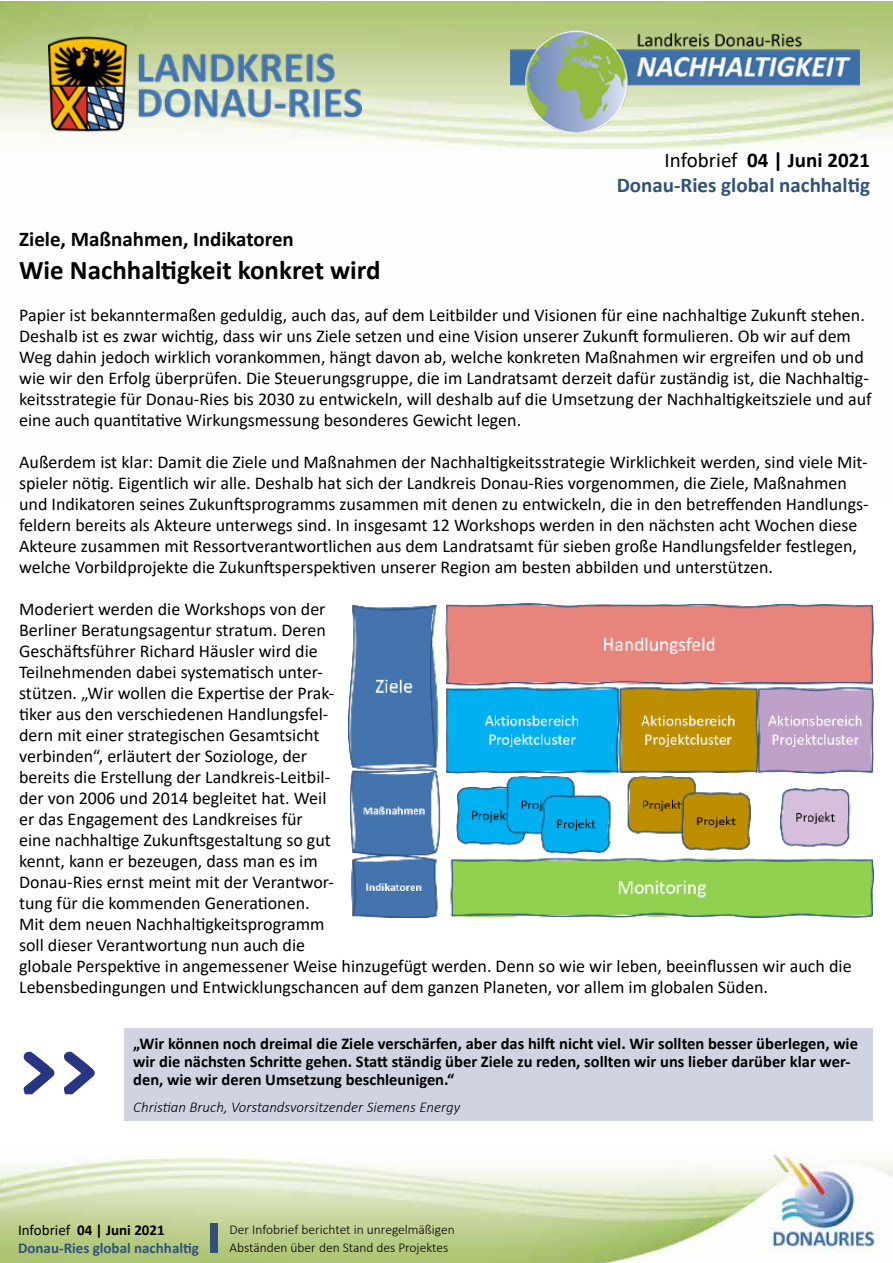
<style>
.page{position:relative;width:893px;height:1263px;background:#fff}
.page>*{position:absolute;margin:0;border:0;box-sizing:border-box;transform-origin:0 0}
.t1{font:900 108px "Ad Pro LT Std";color:#283583}
.t2{font:700 27px "Calibri";color:#000}
.t3{font:700 21px/25.2px "Calibri";color:#30527a;text-align:right}
.t4{font:700 21px "Calibri";color:#000}
.t5{font:18px/21px "Calibri";color:#000}
.t6{font:700 16.5px/18px "Calibri";color:#000}
.t7{font:italic 300 15px "Calibri";color:#000}
.t8{font:700 15px/18px "Calibri";color:#30527a}
.t9{font:300 13.5px/18px "Calibri";color:#000}
.s1{font-weight:400;color:#000}
.s2{color:#000}
</style>
<div class="page">
<img style="left:0;top:1px;width:893px;height:149px">
<img style="left:510px;top:31px;width:349px;height:102px">
<img style="left:49px;top:22px;width:313px;height:119px">
<img style="left:0;top:1150px;width:893px;height:113px">
<div style="left:210px;top:1224px;width:8px;height:29px;background:#30527a"></div>
<img style="left:349px;top:604px;width:524px;height:314px">
<div style="left:125px;top:1028px;width:748px;height:93px;background:#d0d4e2"></div>
<p class="t3" style="left:617px;top:147px;width:255px"><span class="s1">Infobrief</span> <span class="s2">04 | Juni 2021<br></span>Donau-Ries global nachhaltig</p>
<p class="t4" style="left:19px;top:224px;width:276px">Ziele, Maßnahmen, Indikatoren</p>
<h2 class="t2" style="left:19px;top:250px;width:363px">Wie Nachhaltigkeit konkret wird</h2>
<p class="t5" style="left:19px;top:304px;width:854px">Papier ist bekanntermaßen geduldig, auch das, auf dem Leitbilder und Visionen für eine nachhaltige Zukunft stehen.<br>Deshalb ist es zwar wichtig, dass wir uns Ziele setzen und eine Vision unserer Zukunft formulieren. Ob wir auf dem Weg dahin jedoch wirklich vorankommen, hängt davon ab, welche konkreten Maßnahmen wir ergreifen und ob und wie wir den Erfolg überprüfen. Die Steuerungsgruppe, die im Landratsamt derzeit dafür zuständig ist, die Nachhaltig&shy;keitsstrategie für Donau-Ries bis 2030 zu entwickeln, will deshalb auf die Umsetzung der Nachhaltigkeitsziele und auf eine auch quantitative Wirkungsmessung besonderes Gewicht legen.</p>
<p class="t5" style="left:19px;top:451px;width:851px">Außerdem ist klar: Damit die Ziele und Maßnahmen der Nachhaltigkeitsstrategie Wirklichkeit werden, sind viele Mit&shy;spieler nötig. Eigentlich wir alle. Deshalb hat sich der Landkreis Donau-Ries vorgenommen, die Ziele, Maßnahmen und Indikatoren seines Zukunftsprogramms zusammen mit denen zu entwickeln, die in den betreffenden Handlungs&shy;feldern bereits als Akteure unterwegs sind. In insgesamt 12 Workshops werden in den nächsten acht Wochen diese Akteure zusammen mit Ressortverantwortlichen aus dem Landratsamt für sieben große Handlungsfelder festlegen, welche Vorbildprojekte die Zukunftsperspektiven unserer Region am besten abbilden und unterstützen.</p>
<p class="t5" style="left:19px;top:598px;width:834px">Moderiert werden die Workshops von der<br>Berliner Beratungsagentur stratum. Deren<br>Geschäftsführer Richard Häusler wird die<br>Teilnehmenden dabei systematisch unter-<br>stützen. „Wir wollen die Expertise der Prak-<br>tiker aus den verschiedenen Handlungsfel-<br>dern mit einer strategischen Gesamtsicht<br>verbinden“, erläutert der Soziologe, der<br>bereits die Erstellung der Landkreis-Leitbil-<br>der von 2006 und 2014 begleitet hat. Weil<br>er das Engagement des Landkreises für<br>eine nachhaltige Zukunftsgestaltung so gut<br>kennt, kann er bezeugen, dass man es im<br>Donau-Ries ernst meint mit der Verantwor-<br>tung für die kommenden Generationen.<br>Mit dem neuen Nachhaltigkeitsprogramm<br>soll dieser Verantwortung nun auch die<br>globale Perspektive in angemessener Weise hinzugefügt werden. Denn so wie wir leben, beeinflussen wir auch die Lebensbedingungen und Entwicklungschancen auf dem ganzen Planeten, vor allem im globalen Süden.</p>
<h1 class="t1" style="left:18px;top:1007px;width:82px">&gt;&gt;</h1>
<p class="t6" style="left:133px;top:1034px;width:726px">„Wir können noch dreimal die Ziele verschärfen, aber das hilft nicht viel. Wir sollten besser überlegen, wie wir die nächsten Schritte gehen. Statt ständig über Ziele zu reden, sollten wir uns lieber darüber klar wer&shy;den, wie wir deren Umsetzung beschleunigen.“</p>
<p class="t7" style="left:133px;top:1098px;width:329px">Christian Bruch, Vorstandsvorsitzender Siemens Energy</p>
<p class="t8" style="left:18px;top:1221px;width:182px"><span class="s1">Infobrief</span> <span class="s2">04 | Juni 2021<br></span>Donau-Ries global nachhaltig</p>
<p class="t9" style="left:230px;top:1220px;width:227px">Der Infobrief berichtet in unregelmäßigen<br>Abständen über den Stand des Projektes</p>
</div>
